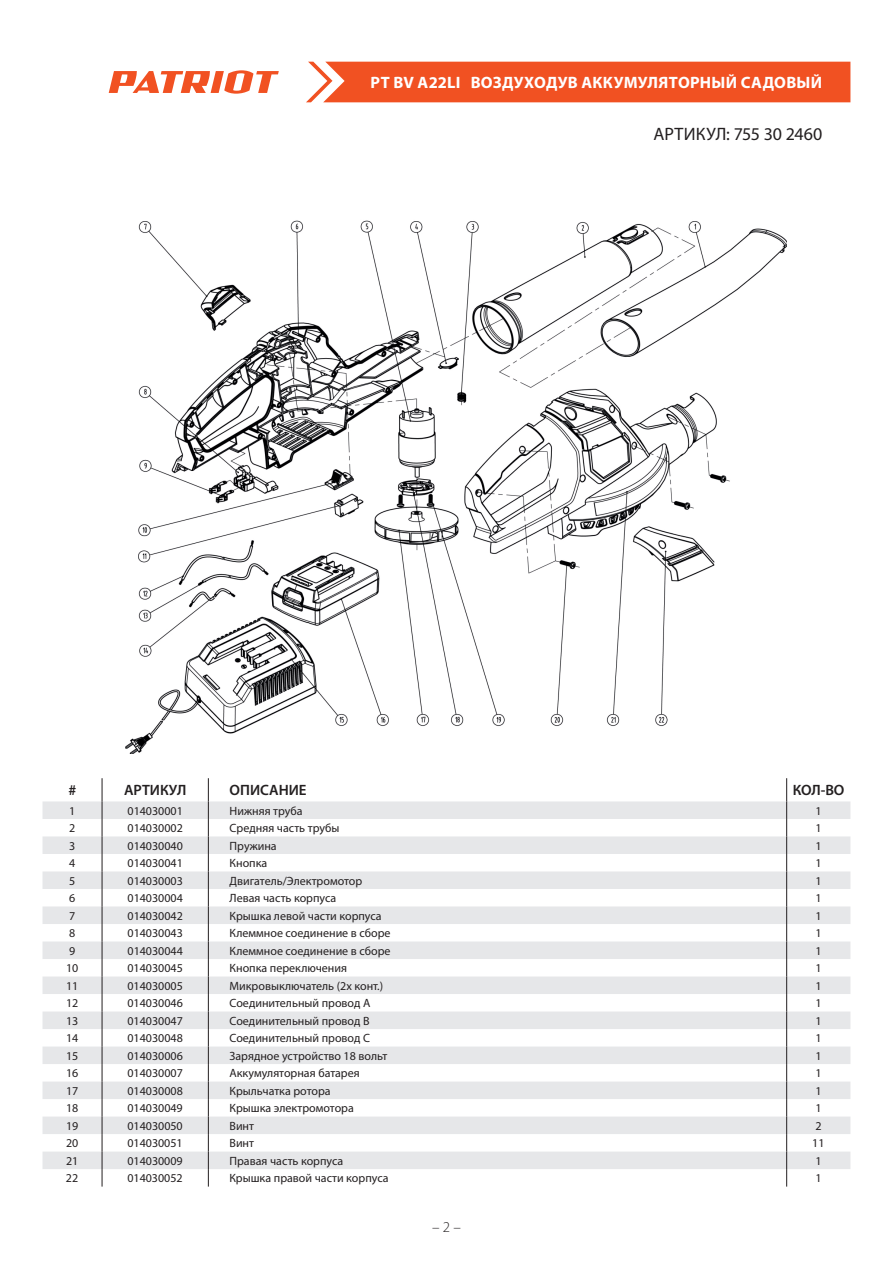
<style>
.page{position:relative;width:893px;height:1263px;background:#fff}
.page>*{position:absolute;margin:0;border:0;box-sizing:border-box;transform-origin:0 0}
.t1{font:18px "Myriad Pro";letter-spacing:-.015em;color:#231f20}
.t2{font:700 16.5px "Myriad Pro";letter-spacing:.015em;color:#fff}
.t3{font:600 15px "Myriad Pro";color:#231f20}
.t4{font:300 15px "Myriad Pro";color:#231f20}
.t5{font:12px "Myriad Pro";color:#231f20}
</style>
<div class="page">
<div style="left:306px;top:62px;width:544px;height:40px;background:#f15122"></div>
<svg style="left:109px;top:70px;width:170px;height:24px"></svg>
<svg style="left:43px;top:801px;width:807px;height:368px;fill:#e6e7e9"></svg>
<svg style="left:102px;top:778px;width:1px;height:408px"></svg>
<svg style="left:208px;top:778px;width:1px;height:408px"></svg>
<svg style="left:786px;top:778px;width:1px;height:408px"></svg>
<img style="left:125px;top:220px;width:662px;height:534px">
<h2 class="t2" style="left:371px;top:72px;width:453px">PT BV A22Li Воздуходув аккумуляторный садовый</h2>
<h1 class="t1" style="left:653px;top:123px;width:170px">АРТИКУЛ : 755 30 2460</h1>
<p class="t3" style="left:68px;top:781px;width:9px">#</p>
<p class="t3" style="left:124px;top:781px;width:64px">АРТИКУЛ</p>
<p class="t3" style="left:230px;top:781px;width:78px">ОПИСАНИЕ</p>
<p class="t3" style="left:793px;top:781px;width:53px">КОЛ-ВО</p>
<p class="t5" style="left:69px;top:803px;width:8px">1</p>
<p class="t5" style="left:128px;top:803px;width:57px">014030001</p>
<p class="t5" style="left:230px;top:803px;width:74px">Нижняя труба</p>
<p class="t5" style="left:815px;top:803px;width:8px">1</p>
<p class="t5" style="left:69px;top:821px;width:8px">2</p>
<p class="t5" style="left:128px;top:821px;width:57px">014030002</p>
<p class="t5" style="left:230px;top:821px;width:111px">Средняя часть трубы</p>
<p class="t5" style="left:815px;top:821px;width:8px">1</p>
<p class="t5" style="left:69px;top:838px;width:8px">3</p>
<p class="t5" style="left:128px;top:838px;width:57px">014030040</p>
<p class="t5" style="left:230px;top:838px;width:49px">Пружина</p>
<p class="t5" style="left:815px;top:838px;width:8px">1</p>
<p class="t5" style="left:69px;top:856px;width:8px">4</p>
<p class="t5" style="left:128px;top:856px;width:57px">014030041</p>
<p class="t5" style="left:230px;top:856px;width:39px">Кнопка</p>
<p class="t5" style="left:815px;top:856px;width:8px">1</p>
<p class="t5" style="left:69px;top:873px;width:8px">5</p>
<p class="t5" style="left:128px;top:873px;width:57px">014030003</p>
<p class="t5" style="left:230px;top:873px;width:134px">Двигатель/Электромотор</p>
<p class="t5" style="left:815px;top:873px;width:8px">1</p>
<p class="t5" style="left:69px;top:891px;width:8px">6</p>
<p class="t5" style="left:128px;top:891px;width:57px">014030004</p>
<p class="t5" style="left:230px;top:891px;width:108px">Левая часть корпуса</p>
<p class="t5" style="left:815px;top:891px;width:8px">1</p>
<p class="t5" style="left:69px;top:908px;width:8px">7</p>
<p class="t5" style="left:128px;top:908px;width:57px">014030042</p>
<p class="t5" style="left:230px;top:908px;width:154px">Крышка левой части корпуса</p>
<p class="t5" style="left:815px;top:908px;width:8px">1</p>
<p class="t5" style="left:69px;top:926px;width:8px">8</p>
<p class="t5" style="left:128px;top:926px;width:57px">014030043</p>
<p class="t5" style="left:230px;top:926px;width:162px">Клеммное соединение в сборе</p>
<p class="t5" style="left:815px;top:926px;width:8px">1</p>
<p class="t5" style="left:69px;top:943px;width:8px">9</p>
<p class="t5" style="left:128px;top:943px;width:57px">014030044</p>
<p class="t5" style="left:230px;top:943px;width:162px">Клеммное соединение в сборе</p>
<p class="t5" style="left:815px;top:943px;width:8px">1</p>
<p class="t5" style="left:66px;top:961px;width:14px">10</p>
<p class="t5" style="left:127px;top:961px;width:57px">014030045</p>
<p class="t5" style="left:230px;top:961px;width:119px">Кнопка переключения</p>
<p class="t5" style="left:815px;top:961px;width:8px">1</p>
<p class="t5" style="left:66px;top:978px;width:14px">11</p>
<p class="t5" style="left:127px;top:978px;width:57px">014030005</p>
<p class="t5" style="left:230px;top:978px;width:155px">Микровыключатель (2х конт.)</p>
<p class="t5" style="left:815px;top:978px;width:8px">1</p>
<p class="t5" style="left:66px;top:996px;width:14px">12</p>
<p class="t5" style="left:127px;top:996px;width:57px">014030046</p>
<p class="t5" style="left:230px;top:996px;width:142px">Соединительный провод А</p>
<p class="t5" style="left:815px;top:996px;width:8px">1</p>
<p class="t5" style="left:66px;top:1013px;width:14px">13</p>
<p class="t5" style="left:127px;top:1013px;width:57px">014030047</p>
<p class="t5" style="left:230px;top:1013px;width:141px">Соединительный провод В</p>
<p class="t5" style="left:815px;top:1013px;width:8px">1</p>
<p class="t5" style="left:66px;top:1031px;width:14px">14</p>
<p class="t5" style="left:127px;top:1031px;width:57px">014030048</p>
<p class="t5" style="left:230px;top:1031px;width:141px">Соединительный провод С</p>
<p class="t5" style="left:815px;top:1031px;width:8px">1</p>
<p class="t5" style="left:66px;top:1048px;width:14px">15</p>
<p class="t5" style="left:127px;top:1048px;width:57px">014030006</p>
<p class="t5" style="left:230px;top:1048px;width:159px">Зарядное устройство 18 вольт</p>
<p class="t5" style="left:815px;top:1048px;width:8px">1</p>
<p class="t5" style="left:66px;top:1066px;width:14px">16</p>
<p class="t5" style="left:127px;top:1066px;width:57px">014030007</p>
<p class="t5" style="left:230px;top:1066px;width:132px">Аккумуляторная батарея</p>
<p class="t5" style="left:815px;top:1066px;width:8px">1</p>
<p class="t5" style="left:66px;top:1083px;width:14px">17</p>
<p class="t5" style="left:127px;top:1083px;width:57px">014030008</p>
<p class="t5" style="left:230px;top:1083px;width:103px">Крыльчатка ротора</p>
<p class="t5" style="left:815px;top:1083px;width:8px">1</p>
<p class="t5" style="left:66px;top:1101px;width:14px">18</p>
<p class="t5" style="left:127px;top:1101px;width:57px">014030049</p>
<p class="t5" style="left:230px;top:1101px;width:126px">Крышка электромотора</p>
<p class="t5" style="left:815px;top:1101px;width:8px">1</p>
<p class="t5" style="left:66px;top:1118px;width:14px">19</p>
<p class="t5" style="left:127px;top:1118px;width:57px">014030050</p>
<p class="t5" style="left:229px;top:1118px;width:26px">Винт</p>
<p class="t5" style="left:815px;top:1118px;width:8px">2</p>
<p class="t5" style="left:66px;top:1136px;width:14px">20</p>
<p class="t5" style="left:127px;top:1136px;width:57px">014030051</p>
<p class="t5" style="left:229px;top:1136px;width:26px">Винт</p>
<p class="t5" style="left:812px;top:1136px;width:14px">11</p>
<p class="t5" style="left:66px;top:1153px;width:14px">21</p>
<p class="t5" style="left:127px;top:1153px;width:57px">014030009</p>
<p class="t5" style="left:229px;top:1153px;width:115px">Правая часть корпуса</p>
<p class="t5" style="left:815px;top:1153px;width:8px">1</p>
<p class="t5" style="left:66px;top:1171px;width:14px">22</p>
<p class="t5" style="left:127px;top:1171px;width:57px">014030052</p>
<p class="t5" style="left:229px;top:1171px;width:161px">Крышка правой части корпуса</p>
<p class="t5" style="left:815px;top:1171px;width:8px">1</p>
<p class="t4" style="left:432px;top:1218px;width:30px">– 2 –</p>
</div>
